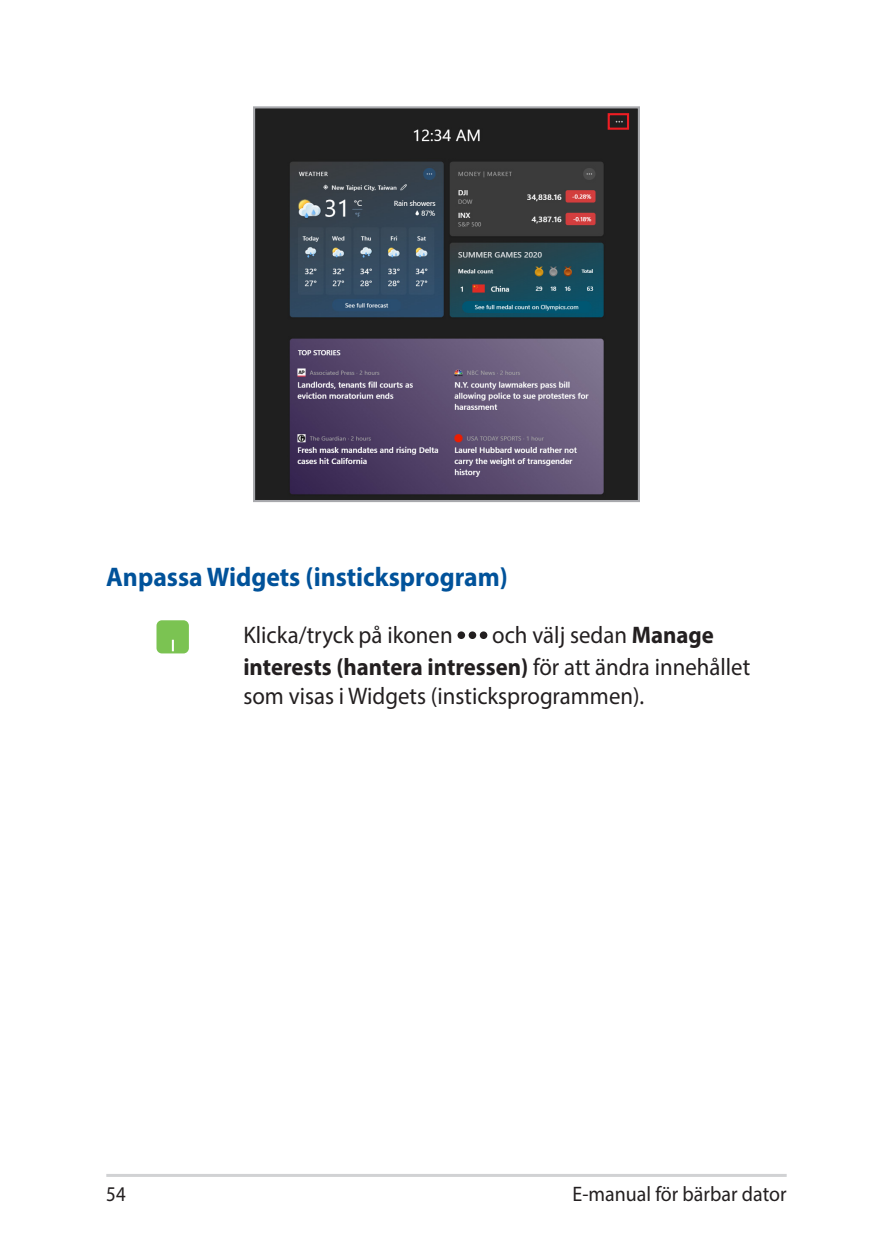
<style>
.page{position:relative;width:893px;height:1259px;background:#fff}
.page>*{position:absolute;margin:0;border:0;box-sizing:border-box;transform-origin:0 0}
.Heading_3{font:700 27px "Myriad Pro";color:#01529a;scale:.95 1}
.Table_Body_Text{font:24px/31.8px "Myriad Pro";color:#231f20;scale:.95 1}
.t1{font:21px "Myriad Pro";color:#231f20;scale:.95 1}
.t2{font:21px "Myriad Pro";color:#231f20;scale:.9 1}
.s1{font-weight:700}
</style>
<div class="page">
<hr style="left:106px;top:1174px;width:681px;height:3px;background:#d1d2d4">
<div style="left:156px;top:620px;width:33px;height:33px;background:#7bc352;border-radius:5px"></div>
<svg style="left:172px;top:640px;width:2px;height:11px"></svg>
<div style="left:457px;top:631px;width:8px;height:8px;background:#231f20;border-radius:50%"></div>
<div style="left:469px;top:631px;width:7px;height:8px;background:#231f20;border-radius:50%"></div>
<div style="left:480px;top:631px;width:7px;height:8px;background:#231f20;border-radius:50%"></div>
<img style="left:256px;top:109px;width:381px;height:390px">
<div style="left:253px;top:106px;width:387px;height:396px;border:2px solid #a8a9ad"></div>
<div style="left:608px;top:113px;width:21px;height:17px;border:2px solid #ee1d23"></div>
<p class="Heading_3" style="left:106px;top:559px;width:424px">Anpassa Widgets (insticksprogram)</p>
<p class="Table_Body_Text" style="left:243px;top:619px;width:222px">Klicka/tryck på ikonen</p>
<p class="Table_Body_Text" style="left:243px;top:619px;width:535px;text-indent:249px">och välj sedan <span class="s1">Manage interests (hantera intressen)</span> för att ändra innehållet</p>
<p class="Table_Body_Text" style="left:243px;top:679px;width:423px">som visas i Widgets (insticksprogrammen).</p>
<p class="t2" style="left:106px;top:1180px;width:23px">54</p>
<p class="t1" style="left:572px;top:1180px;width:227px">E-manual för bärbar dator</p>
</div>
